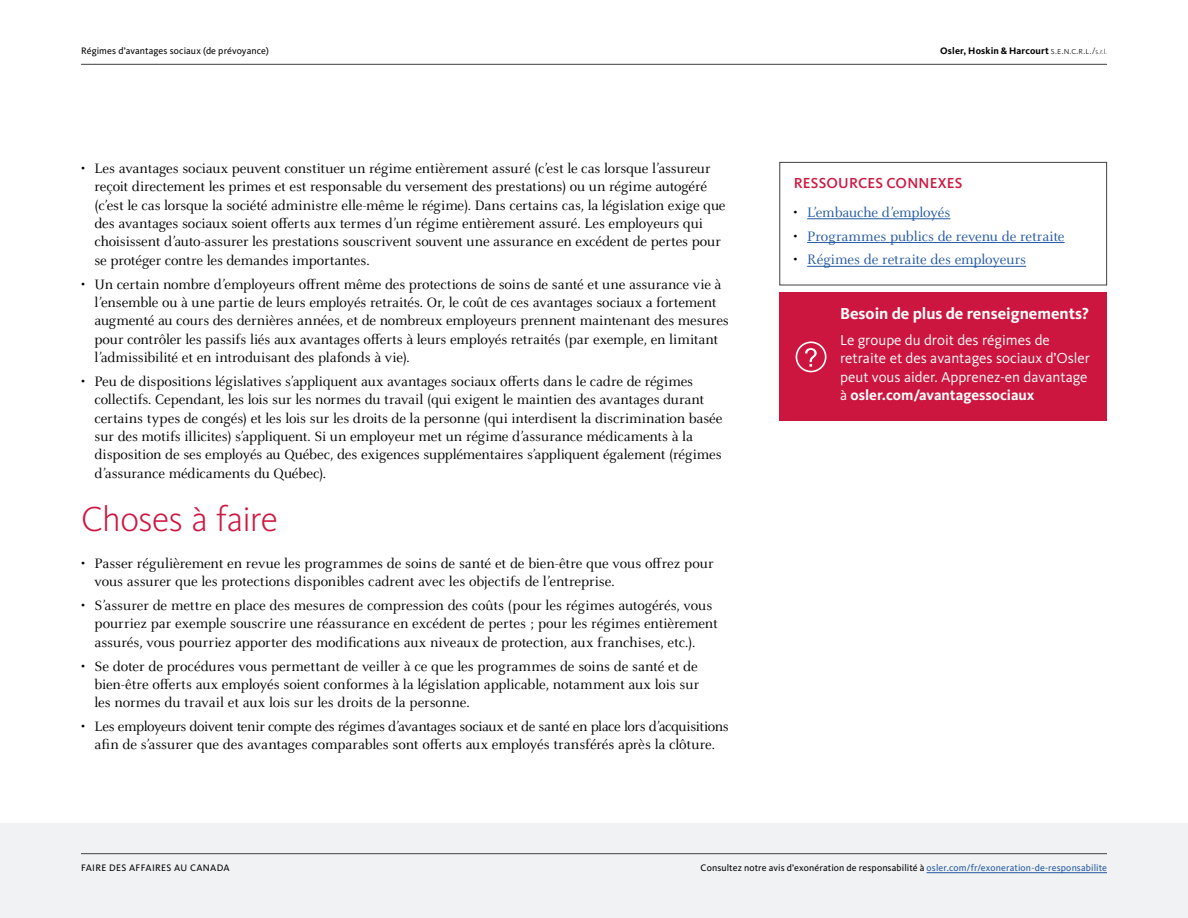
<style>
.page{position:relative;width:1188px;height:918px;background:#fff}
.page>*{position:absolute;margin:0;border:0;box-sizing:border-box;transform-origin:0 0}
.t1{font:300 36px "Kievit Pro";letter-spacing:-.015em;color:#cd163f}
.t2{font:700 16.5px "Kievit Pro";color:#fff}
.t3{font:15px/18.3px "Celeste OT";letter-spacing:-.01em;color:#000}
.t4{font:15px/18.3px "Kievit Pro";color:#fff}
.t5{font:15px "Celeste OT";letter-spacing:-.01em;color:#2258a4}
.t6{font:500 15px "Kievit Pro";letter-spacing:.015em;color:#cd163f}
.t7{font:9.75px "Kievit Pro";letter-spacing:.01em;color:#000}
.t8{font:700 9.75px "Kievit Pro";letter-spacing:.015em;color:#000}
.t9{font:9.75px "Kievit Pro";letter-spacing:.035em;color:#000}
.s1{font-weight:300}
.s2{font-weight:300;font-size:7.35px}
.s3{color:#000}
.s4{font-weight:700}
.s5{color:#2258a4}
</style>
<div class="page">
<div style="left:0;top:824px;width:1188px;height:94px;background:#f1f2f3"></div>
<hr style="left:81px;top:853px;width:1026px;height:1px;background:#414141">
<hr style="left:81px;top:64px;width:1026px;height:1px;background:#414141">
<div style="left:779px;top:293px;width:328px;height:128px;background:#cd163f"></div>
<svg style="left:805px;top:348px;width:12px;height:19px"></svg>
<div style="left:796px;top:341px;width:31px;height:31px;border:2px solid #fff;border-radius:50%"></div>
<hr style="left:927px;top:872px;width:180px;height:1px;background:#2258a4">
<hr style="left:807px;top:219px;width:143px;height:1px;background:#2258a4">
<hr style="left:807px;top:242px;width:258px;height:1px;background:#2258a4">
<hr style="left:807px;top:266px;width:219px;height:1px;background:#2258a4">
<div style="left:779px;top:162px;width:328px;height:123px;border:1px solid #414141"></div>
<p class="t7" style="left:81px;top:45px;width:190px">Régimes d’avantages sociaux (de prévoyance)</p>
<p class="t8" style="left:940px;top:45px;width:168px">Osler, Hoskin &amp; Harcourt <span class="s1">s.e.n.c.r.l./</span><span class="s2">s.r.l.</span></p>
<p class="t3" style="left:94px;top:159px;width:633px;text-indent:-14px">• Les avantages sociaux peuvent constituer un régime entièrement assuré (c’est le cas lorsque l’assureur reçoit directement les primes et est responsable du versement des prestations) ou un régime autogéré (c’est le cas lorsque la société administre elle-même le régime). Dans certains cas, la législation exige que des avantages sociaux soient offerts aux termes d’un régime entièrement assuré. Les employeurs qui choisissent d’auto-assurer les prestations souscrivent souvent une assurance en excédent de pertes pour se protéger contre les demandes importantes.</p>
<p class="t3" style="left:94px;top:275px;width:636px;text-indent:-14px">• Un certain nombre d’employeurs offrent même des protections de soins de santé et une assurance vie à l’ensemble ou à une partie de leurs employés retraités. Or, le coût de ces avantages sociaux a fortement augmenté au cours des dernières années, et de nombreux employeurs prennent maintenant des mesures pour contrôler les passifs liés aux avantages offerts à leurs employés retraités (par exemple, en limitant l’admissibilité et en introduisant des plafonds à vie).</p>
<p class="t3" style="left:94px;top:372px;width:630px;text-indent:-14px">• Peu de dispositions législatives s’appliquent aux avantages sociaux offerts dans le cadre de régimes collectifs. Cependant, les lois sur les normes du travail (qui exigent le maintien des avantages durant certains types de congés) et les lois sur les droits de la personne (qui interdisent la discrimination basée sur des motifs illicites) s’appliquent. Si un employeur met un régime d’assurance médicaments à la disposition de ses employés au Québec, des exigences supplémentaires s’appliquent également (régimes d’assurance médicaments du Québec).</p>
<h1 class="t1" style="left:81px;top:497px;width:198px">Choses à faire</h1>
<p class="t3" style="left:94px;top:554px;width:621px;text-indent:-14px">• Passer régulièrement en revue les programmes de soins de santé et de bien-être que vous offrez pour vous assurer que les protections disponibles cadrent avec les objectifs de l’entreprise.</p>
<p class="t3" style="left:94px;top:596px;width:625px;text-indent:-14px">• S’assurer de mettre en place des mesures de compression des coûts (pour les régimes autogérés, vous pourriez par exemple souscrire une réassurance en excédent de pertes ; pour les régimes entièrement assurés, vous pourriez apporter des modifications aux niveaux de protection, aux franchises, etc.).</p>
<p class="t3" style="left:94px;top:657px;width:606px;text-align:justify;text-indent:-14px">• Se doter de procédures vous permettant de veiller à ce que les programmes de soins de santé et de bien-être offerts aux employés soient conformes à la législation applicable, notamment aux lois sur les normes du travail et aux lois sur les droits de la personne.</p>
<p class="t3" style="left:81px;top:717px;width:649px;text-align:center">• Les employeurs doivent tenir compte des régimes d’avantages sociaux et de santé en place lors d’acquisitions afin de s’assurer que des avantages comparables sont offerts aux employés transférés après la clôture.</p>
<p class="t6" style="left:794px;top:174px;width:170px">RESSOURCES CONNEXES</p>
<p class="t5" style="left:794px;top:203px;width:158px"><span class="s3">•</span> L’embauche d’employés</p>
<p class="t5" style="left:794px;top:227px;width:272px"><span class="s3">•</span> Programmes publics de revenu de retraite</p>
<p class="t5" style="left:794px;top:251px;width:234px"><span class="s3">•</span> Régimes de retraite des employeurs</p>
<p class="t2" style="left:840px;top:303px;width:250px">Besoin de plus de renseignements?</p>
<p class="t4" style="left:840px;top:330px;width:251px">Le groupe du droit des régimes de retraite et des avantages sociaux d’Osler peut vous aider. Apprenez-en davantage à <span class="s4">osler.com/avantagessociaux</span></p>
<p class="t9" style="left:81px;top:862px;width:150px">FAIRE DES AFFAIRES AU CANADA</p>
<p class="t7" style="left:701px;top:862px;width:408px">Consultez notre avis d’exonération de responsabilité à <span class="s5">osler.com/fr/exoneration-de-responsabilite</span></p>
</div>
